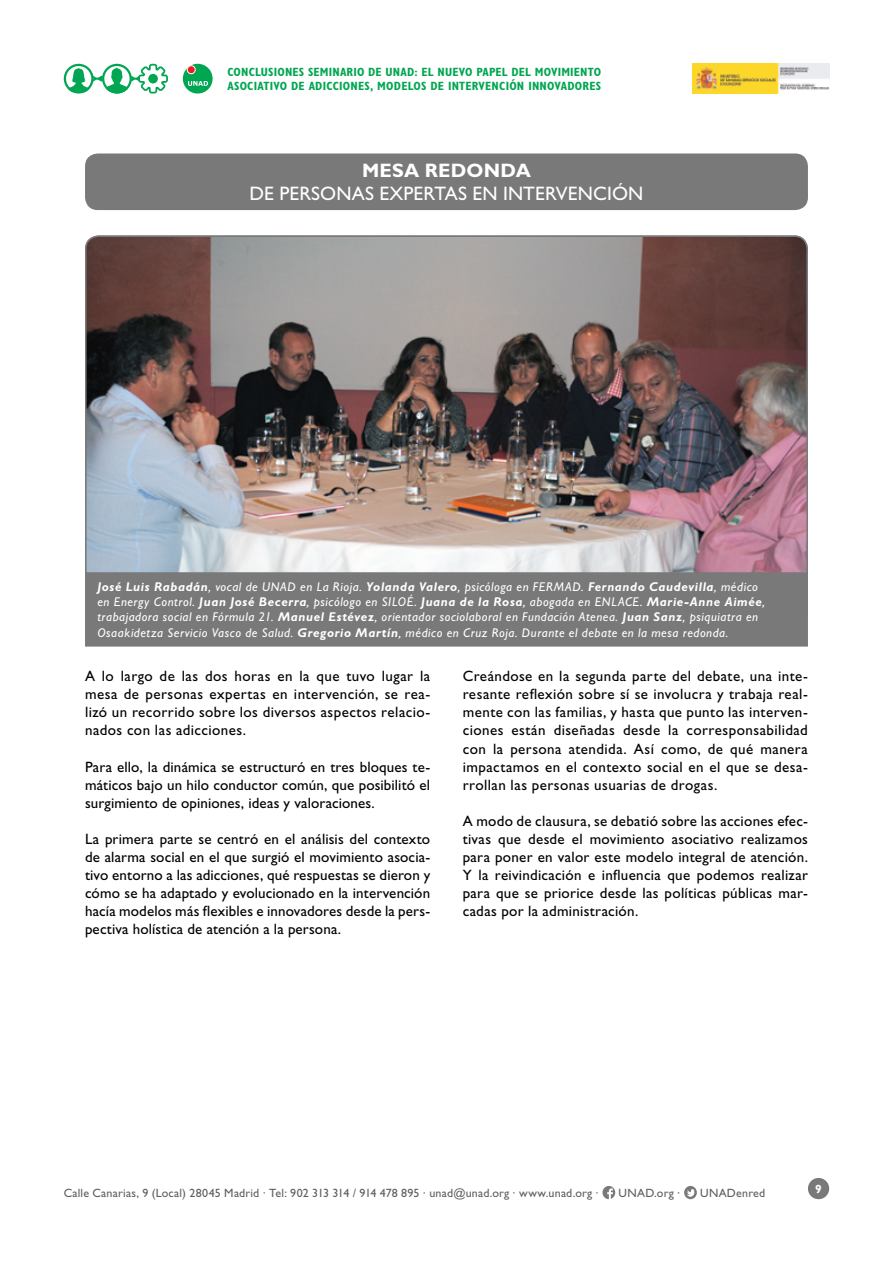
<style>
.page{position:relative;width:893px;height:1263px;background:#fff}
.page>*{position:absolute;margin:0;border:0;box-sizing:border-box;transform-origin:0 0}
.Titulo_3__Títulos{font:19.5px/23.4px "Gill Sans Std";letter-spacing:.005em;color:#fff;text-align:center}
.Normal__párrafo{font:15px/18px "Gill Sans Std";letter-spacing:.02em;color:#000;text-align:justify}
.Epígrafe_fotos{font:italic 12.75px/15.3px "Gill Sans Std";letter-spacing:.045em;color:#fff}
.t1{font:700 condensed 12px/14.4px "Gill Sans Std";letter-spacing:.015em;color:#00a651}
.t2{font:12px "Gill Sans Std";letter-spacing:.015em;color:#5f5f5f}
.t3{font:700 12px "Gill Sans Std";color:#fff}
.s1{font-weight:700}
</style>
<div class="page">
<svg style="left:602px;top:1186px;width:13px;height:13px"></svg>
<svg style="left:684px;top:1186px;width:13px;height:13px"></svg>
<div style="left:808px;top:1178px;width:21px;height:21px;background:#797979;border-radius:50%"></div>
<div style="left:183px;top:64px;width:30px;height:30px;background:#00a651;border-radius:50%"></div>
<svg style="left:188px;top:81px;width:20px;height:5px"></svg>
<div style="left:187px;top:66px;width:8px;height:8px;background:#ed1d24;border-radius:50%"></div>
<div style="left:187px;top:65px;width:9px;height:9px;border:1px solid #fff;border-radius:50%"></div>
<svg style="left:64px;top:64px;width:104px;height:30px"></svg>
<div style="left:148px;top:74px;width:10px;height:9px;background:#00a651;border-radius:50%"></div>
<img style="left:693px;top:64px;width:136px;height:30px">
<div style="left:85px;top:153px;width:723px;height:57px;background:#797979;border-radius:13px"></div>
<img style="left:85px;top:235px;width:723px;height:337px">
<div style="left:85px;top:572px;width:723px;height:75px;background:#797979;border:2px solid #797979"></div>
<p class="t1" style="left:227px;top:64px;width:375px">CONCLUSIONES SEMINARIO DE UNAD: EL NUEVO PAPEL DEL MOVIMIENTO<br>ASOCIATIVO DE ADICCIONES, MODELOS DE INTERVENCIÓN INNOVADORES</p>
<p class="Titulo_3__Títulos" style="left:249px;top:158px;width:395px"><span class="s1">MESA REDONDA<br></span>DE PERSONAS EXPERTAS EN INTERVENCIÓN</p>
<p class="Epígrafe_fotos" style="left:97px;top:579px;width:669px"><span class="s1">José Luis Rabadán</span>, vocal de UNAD en La Rioja. <span class="s1">Yolanda Valero</span>, psicóloga en FERMAD. <span class="s1">Fernando Caudevilla</span>, médico en Energy Control. <span class="s1">Juan José Becerra</span>, psicólogo en SILOÉ. <span class="s1">Juana de la Rosa</span>, abogada en ENLACE. <span class="s1">Marie-Anne Aimée</span>, trabajadora social en Fórmula 21. <span class="s1">Manuel Estévez</span>, orientador sociolaboral en Fundación Atenea. <span class="s1">Juan Sanz</span>, psiquiatra en Osaakidetza Servicio Vasco de Salud. <span class="s1">Gregorio Martín</span>, médico en Cruz Roja. Durante el debate en la mesa redonda.</p>
<p class="Normal__párrafo" style="left:85px;top:667px;width:347px">A lo largo de las dos horas en la que tuvo lugar la mesa de personas expertas en intervención, se rea&shy;lizó un recorrido sobre los diversos aspectos relacio&shy;nados con las adicciones.</p>
<p class="Normal__párrafo" style="left:85px;top:757px;width:347px">Para ello, la dinámica se estructuró en tres bloques te&shy;máticos bajo un hilo conductor común, que posibilitó el surgimiento de opiniones, ideas y valoraciones.</p>
<p class="Normal__párrafo" style="left:85px;top:829px;width:347px">La primera parte se centró en el análisis del contexto de alarma social en el que surgió el movimiento asocia&shy;tivo entorno a las adicciones, qué respuestas se dieron y cómo se ha adaptado y evolucionado en la intervención hacía modelos más flexibles e innovadores desde la pers&shy;pectiva holística de atención a la persona.</p>
<p class="Normal__párrafo" style="left:463px;top:667px;width:347px">Creándose en la segunda parte del debate, una inte&shy;resante reflexión sobre sí se involucra y trabaja real&shy;mente con las familias, y hasta que punto las interven&shy;ciones están diseñadas desde la corresponsabilidad con la persona atendida. Así como, de qué manera impactamos en el contexto social en el que se desa&shy;rrollan las personas usuarias de drogas.</p>
<p class="Normal__párrafo" style="left:463px;top:811px;width:347px">A modo de clausura, se debatió sobre las acciones efec&shy;tivas que desde el movimiento asociativo realizamos para poner en valor este modelo integral de atención.<br>Y la reivindicación e influencia que podemos realizar para que se priorice desde las políticas públicas mar&shy;cadas por la administración.</p>
<p class="t2" style="left:64px;top:1186px;width:536px">Calle Canarias, 9 (Local) 28045 Madrid · Tel: 902 313 314 / 914 478 895 · unad@unad.org · www.unad.org ·</p>
<p class="t2" style="left:618px;top:1186px;width:63px">UNAD.org ·</p>
<p class="t2" style="left:700px;top:1186px;width:67px">UNADenred</p>
<p class="t3" style="left:815px;top:1181px;width:8px">9</p>
</div>
